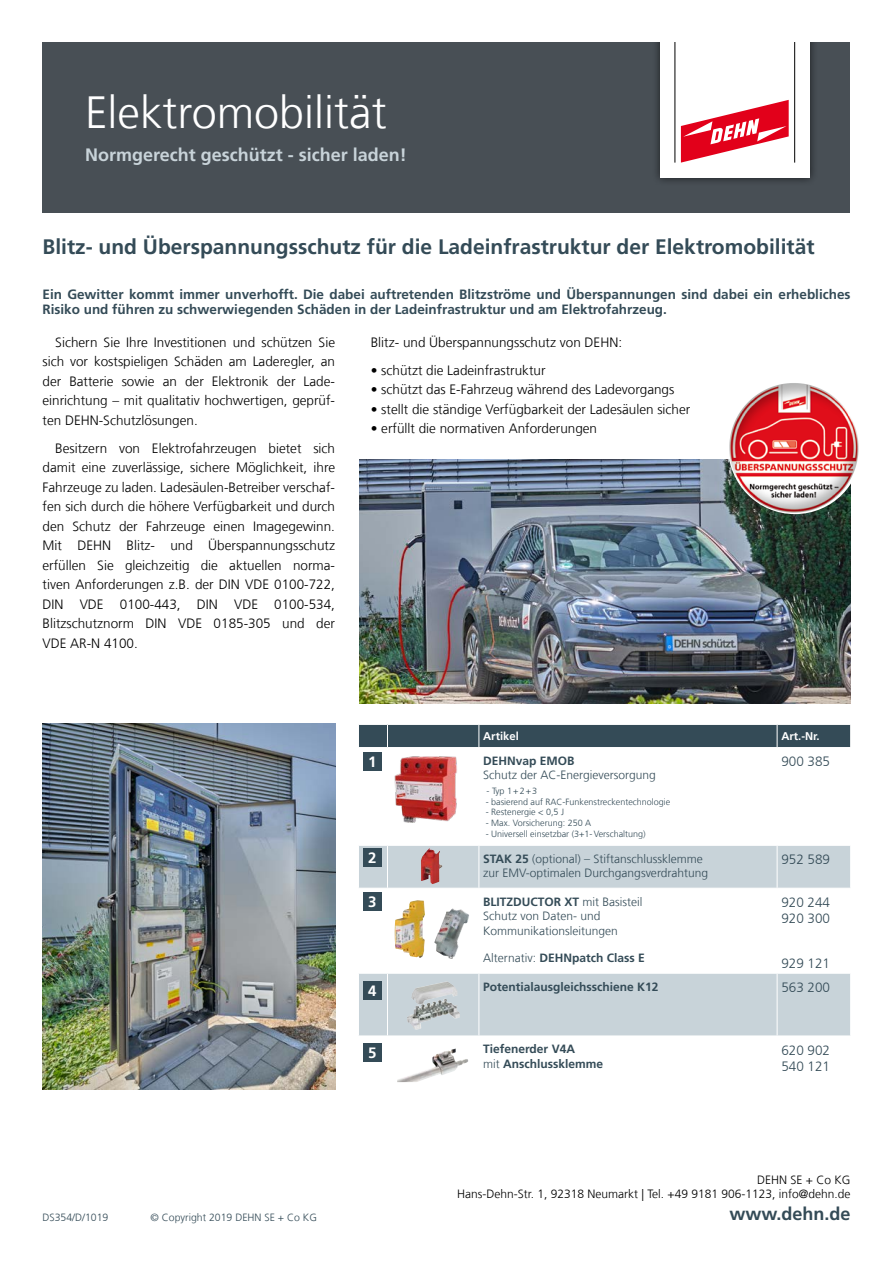
<style>
.page{position:relative;width:893px;height:1263px;background:#fff}
.page>*{position:absolute;margin:0;border:0;box-sizing:border-box;transform-origin:0 0}
.t1{font:300 45px "Frutiger LT Com";color:#fff}
.t2{font:700 21px "Frutiger LT Com";color:#344b57}
.t3{font:700 18px "Frutiger LT Com";color:#c8d3d9}
.t4{font:700 18px "Frutiger LT Com";color:#344b57}
.t5{font:700 15px "Frutiger LT Com";color:#fff}
.t6{font:300 13.5px/19.5px "Frutiger LT Com";color:#000;text-align:justify}
.t7{font:700 13.5px/15px "Frutiger LT Com";color:#344b57}
.t8{font:300 13.5px/16.2px "Frutiger LT Com";color:#344b57}
.t9{font:300 12px/14.4px "Frutiger LT Com";color:#344b57}
.t10{font:700 12px/14.4px "Frutiger LT Com";color:#344b57}
.t11{font:300 12px/14.4px "Frutiger LT Com";color:#000;text-align:right}
.t12{font:700 11.25px "Frutiger LT Com";color:#fff}
.t13{font:300 10.5px "Frutiger LT Com";color:#344b57}
.t14{font:300 9px "Frutiger LT Com";color:#344b57}
.s1{font-weight:700}
.s2{font-weight:300}
</style>
<div class="page">
<div style="left:43px;top:43px;width:807px;height:170px;background:#484f55"></div>
<div style="left:651px;top:43px;width:167px;height:143px;background:#000;opacity:.65"></div>
<div style="left:660px;top:43px;width:150px;height:135px;background:#fff"></div>
<svg style="left:681px;top:100px;width:108px;height:63px"></svg>
<hr style="left:675px;top:43px;width:1px;height:120px;background:#000">
<hr style="left:794px;top:43px;width:1px;height:120px;background:#000">
<img style="left:43px;top:724px;width:292px;height:366px">
<svg style="left:359px;top:846px;width:491px;height:189px;fill:#c8d3d9"></svg>
<div style="left:359px;top:724px;width:492px;height:23px;background:#344b57"></div>
<hr style="left:387px;top:846px;width:1px;height:42px;background:#fff">
<hr style="left:478px;top:846px;width:1px;height:42px;background:#fff">
<hr style="left:777px;top:846px;width:1px;height:42px;background:#fff">
<svg style="left:359px;top:888px;width:28px;height:1px"></svg>
<hr style="left:387px;top:888px;width:92px;height:1px;background:#fff">
<hr style="left:387px;top:889px;width:1px;height:84px;background:#fff">
<hr style="left:479px;top:888px;width:298px;height:1px;background:#fff">
<hr style="left:478px;top:889px;width:1px;height:84px;background:#fff">
<hr style="left:777px;top:888px;width:74px;height:1px;background:#fff">
<hr style="left:777px;top:889px;width:1px;height:84px;background:#fff">
<svg style="left:359px;top:973px;width:28px;height:1px"></svg>
<hr style="left:387px;top:973px;width:92px;height:1px;background:#fff">
<hr style="left:387px;top:974px;width:1px;height:61px;background:#fff">
<hr style="left:479px;top:973px;width:298px;height:1px;background:#fff">
<hr style="left:478px;top:974px;width:1px;height:61px;background:#fff">
<hr style="left:777px;top:973px;width:74px;height:1px;background:#fff">
<hr style="left:777px;top:974px;width:1px;height:61px;background:#fff">
<svg style="left:359px;top:1035px;width:28px;height:1px"></svg>
<div style="left:363px;top:752px;width:19px;height:19px;background:#344b57"></div>
<div style="left:363px;top:848px;width:19px;height:18px;background:#344b57"></div>
<div style="left:363px;top:892px;width:19px;height:19px;background:#344b57"></div>
<div style="left:363px;top:981px;width:19px;height:19px;background:#344b57"></div>
<div style="left:363px;top:1043px;width:19px;height:18px;background:#344b57"></div>
<img style="left:397px;top:1048px;width:71px;height:34px">
<img style="left:407px;top:981px;width:53px;height:49px">
<img style="left:421px;top:848px;width:21px;height:36px">
<img style="left:395px;top:756px;width:62px;height:67px">
<img style="left:395px;top:900px;width:30px;height:58px">
<img style="left:434px;top:908px;width:35px;height:51px">
<img style="left:359px;top:460px;width:491px;height:243px">
<div style="left:723px;top:381px;width:144px;height:133px;background:#000;opacity:.3"></div>
<h1 class="t1" style="left:85px;top:86px;width:303px">Elektromobilität</h1>
<h3 class="t3" style="left:85px;top:144px;width:323px">Normgerecht geschützt - sicher laden!</h3>
<h2 class="t2" style="left:43px;top:234px;width:774px">Blitz- und Überspannungsschutz für die Ladeinfrastruktur der Elektromobilität</h2>
<p class="t7" style="left:43px;top:287px;width:809px">Ein Gewitter kommt immer unverhofft. Die dabei auftretenden Blitzströme und Überspannungen sind dabei ein erhebliches<br>Risiko und führen zu schwerwiegenden Schäden in der Ladeinfrastruktur und am Elektrofahrzeug.</p>
<p class="t6" style="left:371px;top:332px;width:253px">Blitz- und Überspannungsschutz von DEHN:</p>
<p class="t6" style="left:371px;top:360px;width:176px">• schützt die Ladeinfrastruktur</p>
<p class="t6" style="left:371px;top:380px;width:305px">• schützt das E-Fahrzeug während des Ladevorgangs</p>
<p class="t6" style="left:371px;top:399px;width:321px">• stellt die ständige Verfügbarkeit der Ladesäulen sicher</p>
<p class="t6" style="left:371px;top:419px;width:228px">• erfüllt die normativen Anforderungen</p>
<p class="t6" style="left:43px;top:333px;width:294px;text-indent:13px">Sichern Sie Ihre Investitionen und schützen Sie sich vor kostspieligen Schäden am Laderegler, an der Batterie sowie an der Elektronik der Lade&shy;einrichtung – mit qualitativ hochwertigen, geprüf&shy;ten DEHN-Schutzlösungen.</p>
<p class="t6" style="left:43px;top:439px;width:294px;text-indent:13px">Besitzern von Elektrofahrzeugen bietet sich damit eine zuverlässige, sichere Möglichkeit, ihre Fahrzeuge zu laden. Ladesäulen-Betreiber verschaf&shy;fen sich durch die höhere Verfügbarkeit und durch den Schutz der Fahrzeuge einen Imagegewinn.<br>Mit DEHN Blitz- und Überspannungsschutz erfüllen Sie gleichzeitig die aktuellen norma&shy;tiven Anforderungen z.B. der DIN VDE 0100-722, DIN VDE 0100-443, DIN VDE 0100-534, Blitzschutznorm DIN VDE 0185-305 und der VDE AR-N 4100.</p>
<p class="t5" style="left:368px;top:753px;width:10px">1</p>
<p class="t12" style="left:483px;top:730px;width:37px">Artikel</p>
<p class="t12" style="left:781px;top:730px;width:40px">Art.-Nr.</p>
<p class="t10" style="left:483px;top:754px;width:93px">DEHNvap EMOB</p>
<p class="t9" style="left:483px;top:768px;width:174px">Schutz der AC-Energieversorgung</p>
<p class="t14" style="left:486px;top:785px;width:52px">- Typ 1+2+3</p>
<p class="t14" style="left:486px;top:796px;width:186px">- basierend auf RAC-Funkenstreckentechnologie</p>
<p class="t14" style="left:486px;top:807px;width:80px">- Restenergie &lt; 0,5 J</p>
<p class="t14" style="left:486px;top:818px;width:107px">- Max. Vorsicherung: 250 A</p>
<p class="t14" style="left:486px;top:829px;width:162px">- Universell einsetzbar (3+1-Verschaltung)</p>
<p class="t8" style="left:781px;top:753px;width:50px">900 385</p>
<p class="t5" style="left:368px;top:849px;width:10px">2</p>
<p class="t5" style="left:368px;top:893px;width:10px">3</p>
<p class="t9" style="left:483px;top:851px;width:226px"><span class="s1">STAK 25</span> (optional) – Stiftanschlussklemme zur EMV-optimalen Durchgangsverdrahtung</p>
<p class="t8" style="left:781px;top:851px;width:50px">952 589</p>
<p class="t9" style="left:483px;top:894px;width:161px"><span class="s1">BLITZDUCTOR XT</span> mit Basisteil<br>Schutz von Daten- und<br>Kommunikationsleitungen</p>
<p class="t10" style="left:483px;top:950px;width:163px"><span class="s2">Alternativ:</span> DEHNpatch Class E</p>
<p class="t8" style="left:781px;top:894px;width:50px">920 244<br>920 300</p>
<p class="t8" style="left:781px;top:955px;width:50px">929 121</p>
<p class="t5" style="left:368px;top:982px;width:10px">4</p>
<p class="t10" style="left:483px;top:979px;width:177px">Potentialausgleichsschiene K12</p>
<p class="t8" style="left:781px;top:979px;width:50px">563 200</p>
<p class="t5" style="left:368px;top:1044px;width:10px">5</p>
<p class="t10" style="left:483px;top:1042px;width:121px">Tiefenerder V4A<br><span class="s2">mit</span> Anschlussklemme</p>
<p class="t8" style="left:781px;top:1042px;width:50px">620 902<br>540 121</p>
<p class="t11" style="left:457px;top:1172px;width:395px">DEHN SE + Co KG<br>Hans-Dehn-Str. 1, 92318 Neumarkt | Tel. +49 9181 906-1123, info@dehn.de</p>
<p class="t13" style="left:43px;top:1211px;width:67px">DS354/D/1019</p>
<p class="t13" style="left:151px;top:1211px;width:168px">© Copyright 2019 DEHN SE + Co KG</p>
<h3 class="t4" style="left:729px;top:1203px;width:123px">www.dehn.de</h3>
</div>
